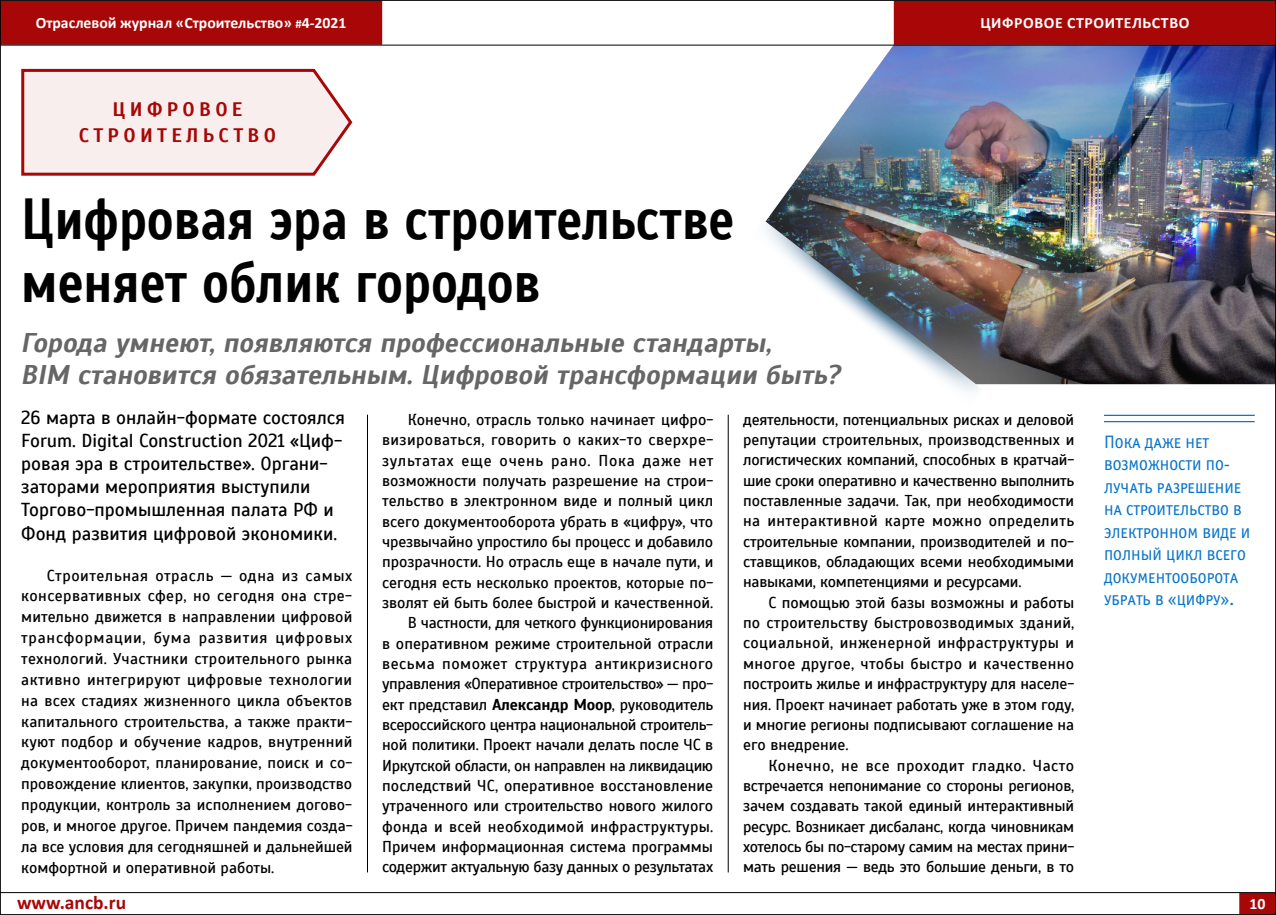
<style>
.page{position:relative;width:1276px;height:915px;background:#fff}
.page>*{position:absolute;margin:0;border:0;box-sizing:border-box;transform-origin:0 0}
.t1{font:700 57.75px/63px "Scada";color:#000;scale:.86 1}
.t2{font:italic 700 27px/32.4px "Scada";color:#666}
.t3{font:700 19.5px/25.5px "Scada";letter-spacing:.22em;color:#a80707;text-align:center}
.t4{font:700 19.5px "Calibri";color:#a80707}
.t5{font:18.75px/23px "Scada";color:#000}
.t6{font:18px/22.5px "Officina Sans Book SCC";color:#0975c9}
.t7{font:15.75px/20.2px "Scada";letter-spacing:-.005em;color:#000;text-align:justify}
.t8{font:700 15.75px "Calibri";color:#fff}
.s1{font-size:12.75px}
.s2{font-weight:700}
</style>
<div class="page">
<svg style="left:21px;top:68px;width:332px;height:108px"></svg>
<hr style="left:728px;top:414px;width:1px;height:458px;background:#000">
<hr style="left:367px;top:414px;width:1px;height:458px;background:#000">
<hr style="left:1104px;top:414px;width:150px;height:2px;background:#0975c9">
<hr style="left:1104px;top:421px;width:150px;height:1px;background:#0975c9">
<img style="left:765px;top:46px;width:510px;height:338px">
<div style="left:0;top:1px;width:382px;height:44px;background:#a80707"></div>
<div style="left:894px;top:1px;width:382px;height:44px;background:#a80707"></div>
<hr style="left:0;top:0;width:1276px;height:1px;background:#000">
<hr style="left:0;top:45px;width:1276px;height:1px;background:#000">
<div style="left:1239px;top:892px;width:37px;height:21px;background:#a80707"></div>
<hr style="left:0;top:891px;width:1276px;height:1px;background:#000">
<hr style="left:0;top:913px;width:1276px;height:1px;background:#000">
<hr style="left:0;top:0;width:1px;height:914px;background:#000">
<hr style="left:1275px;top:0;width:1px;height:914px;background:#000">
<p class="t8" style="left:36px;top:12px;width:312px">Отраслевой журнал «Строительство» <span class="s1">#</span>4-2021</p>
<p class="t8" style="left:980px;top:12px;width:45px">Цифровое</p>
<p class="t8" style="left:1067px;top:12px;width:11px">строите</p>
<p class="t8" style="left:1132px;top:12px;width:30px">льство</p>
<p class="t3" style="left:79px;top:97px;width:199px">ЦИФРОВОЕ<br>СТРОИТЕЛЬСТВО</p>
<h1 class="t1" style="left:21px;top:188px;width:831px">Цифровая эра в строительстве меняет облик городов</h1>
<h2 class="t2" style="left:21px;top:326px;width:821px">Города умнеют, появляются профессиональные стандарты,<br>BIM становится обязательным. Цифровой трансформации быть?</h2>
<p class="t5" style="left:21px;top:406px;width:325px">26 марта в онлайн-формате состоялся Forum. Digital Construction 2021 «Циф&shy;ровая эра в строительстве». Органи&shy;заторами мероприятия выступили Торгово-промышленная палата РФ и Фонд развития цифровой экономики.</p>
<p class="t7" style="left:21px;top:564px;width:333px;line-height:20.9px;text-indent:26px">Строительная отрасль — одна из самых консервативных сфер, но сегодня она стре&shy;мительно движется в направлении цифровой трансформации, бума развития цифровых технологий. Участники строительного рынка активно интегрируют цифровые технологии на всех стадиях жизненного цикла объектов капитального строительства, а также практи&shy;куют подбор и обучение кадров, внутренний документооборот, планирование, поиск и со&shy;провождение клиентов, закупки, производство продукции, контроль за исполнением догово&shy;ров, и многое другое. Причем пандемия созда&shy;ла все условия для сегодняшней и дальнейшей комфортной и оперативной работы.</p>
<p class="t7" style="left:382px;top:409px;width:333px;text-align:right">Конечно, отрасль только начинает цифро&shy;визироваться, говорить о каких-то сверхре&shy;зультатах еще очень рано. Пока даже нет возможности получать разрешение на строи&shy;тельство в электронном виде и полный цикл всего документооборота убрать в «цифру», что чрезвычайно упростило бы процесс и добавило прозрачности. Но отрасль еще в начале пути, и сегодня есть несколько проектов, которые по&shy;зволят ей быть более быстрой и качественной.<br>В частности, для четкого функционирования<br>в оперативном режиме строительной отрасли весьма поможет структура антикризисного управления «Оперативное строительство» — про&shy;ект представил <span class="s2">Александр Моор</span>, руководитель всероссийского центра национальной строитель&shy;ной политики. Проект начали делать после ЧС в Иркутской области, он направлен на ликвидацию последствий ЧС, оперативное восстановление утраченного или строительство нового жилого фонда и всей необходимой инфраструктуры.<br>Причем информационная система программы содержит актуальную базу данных о результатах</p>
<p class="t7" style="left:743px;top:409px;width:333px">деятельности, потенциальных рисках и деловой репутации строительных, производственных и логистических компаний, способных в кратчай&shy;шие сроки оперативно и качественно выполнить поставленные задачи. Так, при необходимости на интерактивной карте можно определить строительные компании, производителей и по&shy;ставщиков, обладающих всеми необходимыми навыками, компетенциями и ресурсами.</p>
<p class="t7" style="left:743px;top:592px;width:333px;text-indent:26px">С помощью этой базы возможны и работы по строительству быстровозводимых зданий, социальной, инженерной инфраструктуры и многое другое, чтобы быстро и качественно построить жилье и инфраструктуру для населе&shy;ния. Проект начинает работать уже в этом году, и многие регионы подписывают соглашение на его внедрение.</p>
<p class="t7" style="left:743px;top:755px;width:333px;text-indent:26px">Конечно, не все проходит гладко. Часто встречается непонимание со стороны регионов, зачем создавать такой единый интерактивный ресурс. Возникает дисбаланс, когда чиновникам хотелось бы по-старому самим на местах прини&shy;мать решения — ведь это большие деньги, в то</p>
<p class="t6" style="left:1104px;top:430px;width:148px">Пока даже нет возможности по&shy;лучать разрешение на строительство в электронном виде и полный цикл всего документооборота убрать в «цифру».</p>
<p class="t4" style="left:17px;top:889px;width:111px">www.ancb.ru</p>
<p class="t8" style="left:1249px;top:892px;width:17px">10</p>
</div>
